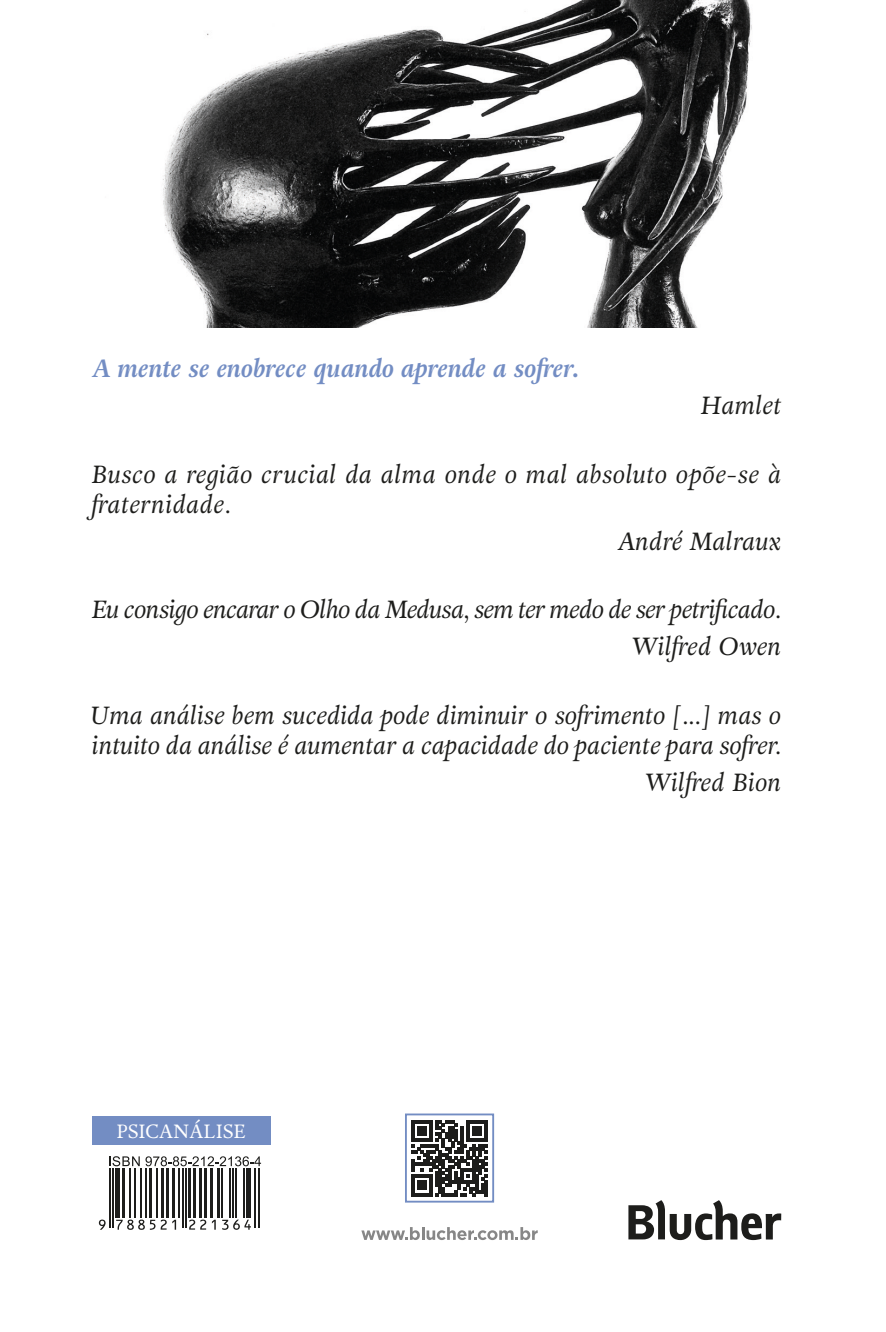
<style>
.page{position:relative;width:886px;height:1332px;background:#fff}
.page>*{position:absolute;margin:0;border:0;box-sizing:border-box;transform-origin:0 0}
.t1{font:italic 24.75px/30.4px "Adriane Text";color:#1d1d1b}
.t2{font:italic 24.75px/36.7px "Adriane Text";letter-spacing:-.03em;color:#1d1d1b;text-align:right}
.t3{font:italic 24.75px/30.4px "Adriane Text";letter-spacing:.02em;color:#1d1d1b}
.t4{font:italic 700 24.75px "Adriane Text";letter-spacing:.01em;color:#738dc3}
.t5{font:19.12px "Adriane Text";color:#fff}
</style>
<div class="page">
<img style="left:163px;top:0;width:589px;height:327px">
<div style="left:92px;top:1115px;width:178px;height:29px;background:#738dc3"></div>
<svg style="left:109px;top:1156px;width:152px;height:10px"></svg>
<hr style="left:109px;top:1168px;width:1px;height:59px;background:#1d1d1b">
<hr style="left:112px;top:1168px;width:1px;height:59px;background:#1d1d1b">
<div style="left:115px;top:1168px;width:5px;height:50px;background:#1d1d1b"></div>
<hr style="left:122px;top:1168px;width:3px;height:50px;background:#1d1d1b">
<hr style="left:130px;top:1168px;width:1px;height:50px;background:#1d1d1b">
<hr style="left:134px;top:1168px;width:2px;height:50px;background:#1d1d1b">
<hr style="left:141px;top:1168px;width:1px;height:50px;background:#1d1d1b">
<hr style="left:145px;top:1168px;width:2px;height:50px;background:#1d1d1b">
<hr style="left:149px;top:1168px;width:2px;height:50px;background:#1d1d1b">
<hr style="left:156px;top:1168px;width:2px;height:50px;background:#1d1d1b">
<hr style="left:161px;top:1168px;width:3px;height:50px;background:#1d1d1b">
<hr style="left:166px;top:1168px;width:3px;height:50px;background:#1d1d1b">
<hr style="left:172px;top:1168px;width:3px;height:50px;background:#1d1d1b">
<hr style="left:179px;top:1168px;width:1px;height:50px;background:#1d1d1b">
<hr style="left:182px;top:1168px;width:1px;height:59px;background:#1d1d1b">
<hr style="left:185px;top:1168px;width:1px;height:59px;background:#1d1d1b">
<hr style="left:188px;top:1168px;width:3px;height:50px;background:#1d1d1b">
<hr style="left:193px;top:1168px;width:3px;height:50px;background:#1d1d1b">
<hr style="left:199px;top:1168px;width:3px;height:50px;background:#1d1d1b">
<hr style="left:204px;top:1168px;width:3px;height:50px;background:#1d1d1b">
<hr style="left:210px;top:1168px;width:3px;height:50px;background:#1d1d1b">
<hr style="left:217px;top:1168px;width:2px;height:50px;background:#1d1d1b">
<hr style="left:221px;top:1168px;width:2px;height:50px;background:#1d1d1b">
<hr style="left:229px;top:1168px;width:1px;height:50px;background:#1d1d1b">
<hr style="left:232px;top:1168px;width:2px;height:50px;background:#1d1d1b">
<hr style="left:236px;top:1168px;width:1px;height:50px;background:#1d1d1b">
<hr style="left:244px;top:1168px;width:1px;height:50px;background:#1d1d1b">
<hr style="left:247px;top:1168px;width:4px;height:50px;background:#1d1d1b">
<hr style="left:255px;top:1168px;width:1px;height:59px;background:#1d1d1b">
<hr style="left:258px;top:1168px;width:1px;height:59px;background:#1d1d1b">
<svg style="left:99px;top:1219px;width:7px;height:11px"></svg>
<svg style="left:116px;top:1219px;width:39px;height:11px"></svg>
<svg style="left:161px;top:1219px;width:15px;height:11px"></svg>
<svg style="left:189px;top:1219px;width:17px;height:10px"></svg>
<svg style="left:212px;top:1220px;width:4px;height:10px"></svg>
<svg style="left:222px;top:1220px;width:29px;height:10px"></svg>
<svg style="left:628px;top:1200px;width:153px;height:40px"></svg>
<svg style="left:411px;top:1120px;width:76px;height:76px"></svg>
<div style="left:405px;top:1113px;width:89px;height:89px;border:2px solid #738dc3"></div>
<svg style="left:361px;top:1227px;width:176px;height:13px"></svg>
<p class="t4" style="left:92px;top:353px;width:488px">A mente se enobrece quando aprende a sofrer.</p>
<p class="t1" style="left:700px;top:392px;width:82px">Hamlet</p>
<p class="t3" style="left:92px;top:460px;width:690px">Busco a região crucial da alma onde o mal absoluto opõe-se à fraternidade.</p>
<p class="t1" style="left:617px;top:527px;width:165px">André Malraux</p>
<p class="t2" style="left:92px;top:593px;width:690px">Eu consigo encarar o Olho da Medusa, sem ter medo de ser petrificado.<br>Wilfred Owen</p>
<p class="t1" style="left:92px;top:702px;width:690px">Uma análise bem sucedida pode diminuir o sofrimento [...] mas o intuito da análise é aumentar a capacidade do paciente para sofrer.</p>
<p class="t1" style="left:645px;top:769px;width:137px">Wilfred Bion</p>
<p class="t5" style="left:117px;top:1119px;width:131px">PSICANÁLISE</p>
</div>
